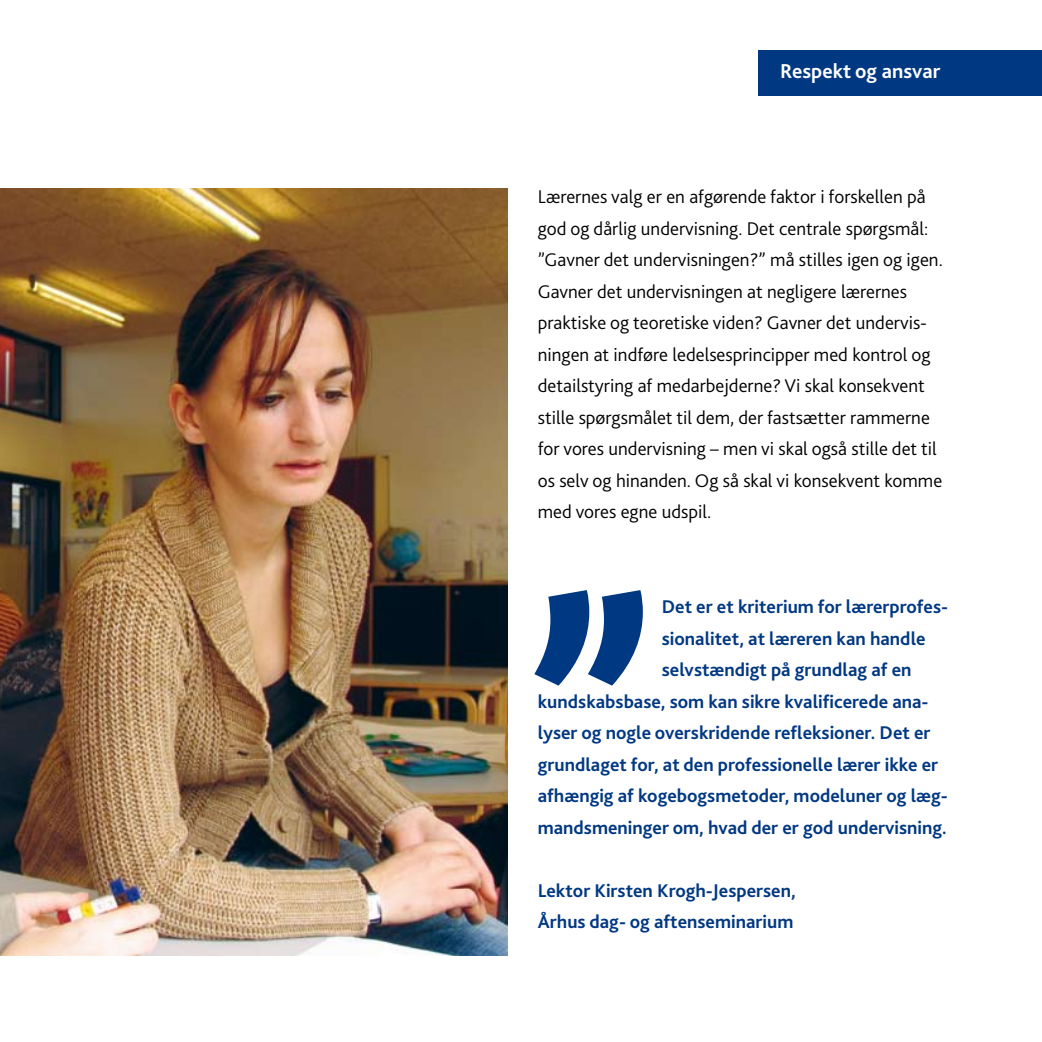
<style>
.page{position:relative;width:1042px;height:1042px;background:#fff}
.page>*{position:absolute;margin:0;border:0;box-sizing:border-box;transform-origin:0 0}
.t1{font:700 350px "Bliss 2";color:#003882}
.t2{font:700 21px "Bliss 2";color:#fff}
.t3{font:300 19.25px/31.5px "Bliss 2";color:#000}
.t4{font:700 19.25px/31.5px "Bliss 2";color:#003882}
</style>
<div class="page">
<div style="left:758px;top:50px;width:284px;height:45px;background:#003882"></div>
<img style="left:0;top:189px;width:508px;height:766px">
<p class="t2" style="left:780px;top:58px;width:162px">Respekt og ansvar</p>
<p class="t3" style="left:538px;top:181px;width:407px">Lærernes valg er en afgørende faktor i forskellen på god og dårlig undervisning. Det centrale spørgsmål: ”Gavner det undervisningen?” må stilles igen og igen.<br>Gavner det undervisningen at negligere lærernes praktiske og teoretiske viden? Gavner det undervis&shy;ningen at indføre ledelsesprincipper med kontrol og detailstyring af medarbejderne? Vi skal konsekvent stille spørgsmålet til dem, der fastsætter rammerne for vores undervisning – men vi skal også stille det til os selv og hinanden. Og så skal vi konsekvent komme med vores egne udspil.</p>
<h1 class="t1" style="left:523px;top:508px;width:135px">’’</h1>
<p class="t4" style="left:662px;top:590px;width:288px">Det er et kriterium for lærerprofes-</p>
<p class="t4" style="left:662px;top:622px;width:265px">sionalitet, at læreren kan handle</p>
<p class="t4" style="left:662px;top:653px;width:251px">selvstændigt på grundlag af en</p>
<p class="t4" style="left:538px;top:685px;width:392px">kundskabsbase, som kan sikre kvalificerede ana-</p>
<p class="t4" style="left:538px;top:716px;width:394px">lyser og nogle overskridende refleksioner. Det er</p>
<p class="t4" style="left:538px;top:748px;width:402px">grundlaget for, at den professionelle lærer ikke er</p>
<p class="t4" style="left:538px;top:779px;width:412px">afhængig af kogebogsmetoder, modeluner og læg-</p>
<p class="t4" style="left:538px;top:811px;width:410px">mandsmeninger om, hvad der er god undervisning.</p>
<p class="t4" style="left:538px;top:874px;width:259px">Lektor Kirsten Krogh-Jespersen,<br>Århus dag- og aftenseminarium</p>
</div>
